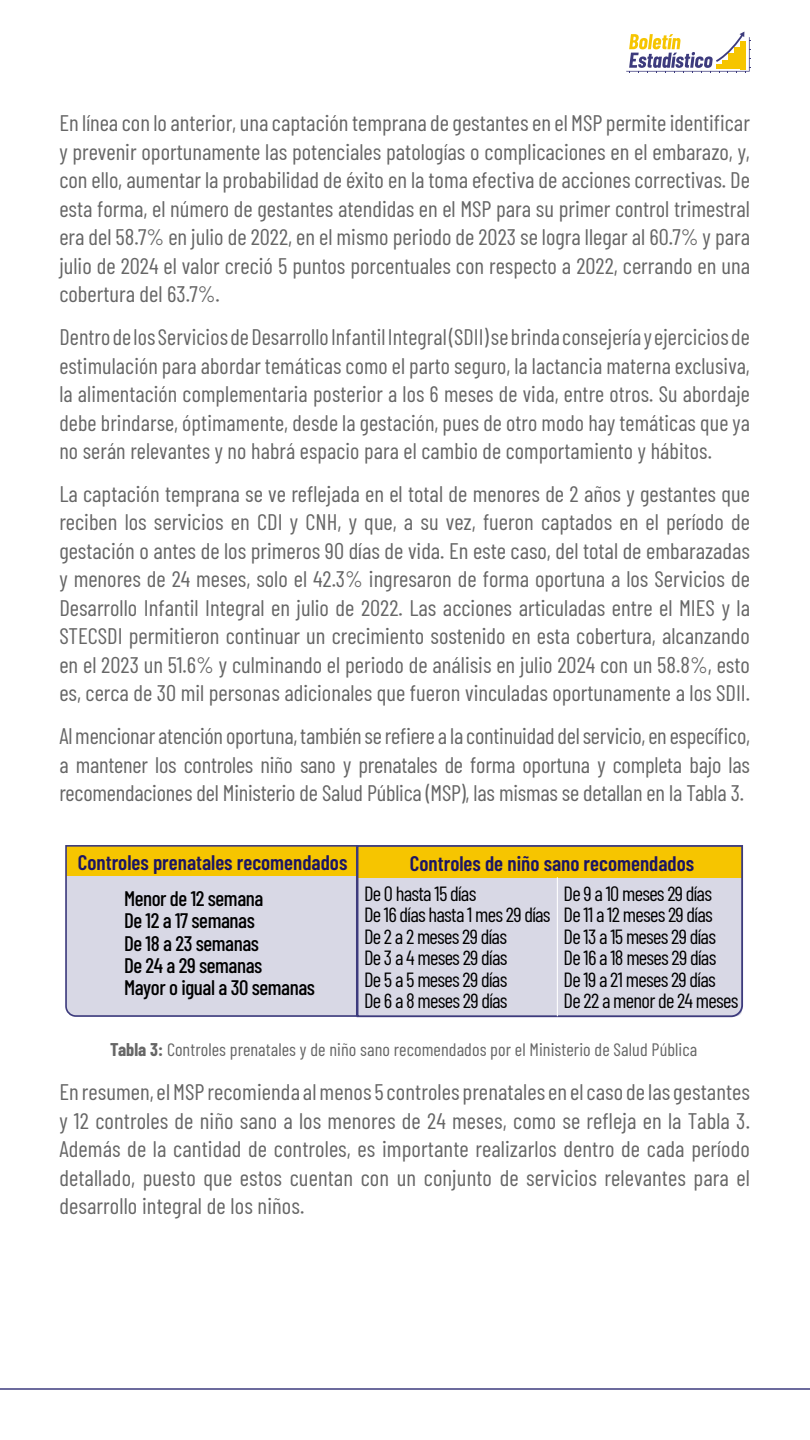
<style>
.page{position:relative;width:810px;height:1440px;background:#fff}
.page>*{position:absolute;margin:0;border:0;box-sizing:border-box;transform-origin:0 0}
.t1{font:22.5px/28.5px "Barlow Condensed";color:#666;text-align:justify}
.t2{font:500 21px/22.3px "Barlow Condensed";letter-spacing:-.02em;color:#000}
.t3{font:600 21px "Barlow Condensed";color:#1b1464}
.t4{font:20.55px/21.5px "Barlow Condensed";letter-spacing:-.035em;color:#000}
.t5{font:18px "Barlow Condensed";letter-spacing:.005em;color:#666}
.s1{font-weight:700}
</style>
<div class="page">
<hr style="left:0;top:1388px;width:810px;height:2px;background:#3d3b7d">
<svg style="left:626px;top:32px;width:125px;height:41px"></svg>
<svg style="left:65px;top:845px;width:291px;height:172px;background:#d9d0bb"></svg>
<svg style="left:356px;top:845px;width:387px;height:173px;background:#d8cfb8"></svg>
<hr style="left:557px;top:877px;width:1px;height:139px;background:#fff">
<p class="t1" style="left:59px;top:107px;width:692px">En línea con lo anterior, una captación temprana de gestantes en el MSP permite identificar y prevenir oportunamente las potenciales patologías o complicaciones en el embarazo, y, con ello, aumentar la probabilidad de éxito en la toma efectiva de acciones correctivas. De esta forma, el número de gestantes atendidas en el MSP para su primer control trimestral era del 58.7% en julio de 2022, en el mismo periodo de 2023 se logra llegar al 60.7% y para julio de 2024 el valor creció 5 puntos porcentuales con respecto a 2022, cerrando en una cobertura del 63.7%.</p>
<p class="t1" style="left:59px;top:321px;width:692px">Dentro de los Servicios de Desarrollo Infantil Integral (SDII) se brinda consejería y ejercicios de estimulación para abordar temáticas como el parto seguro, la lactancia materna exclusiva, la alimentación complementaria posterior a los 6 meses de vida, entre otros. Su abordaje debe brindarse, óptimamente, desde la gestación, pues de otro modo hay temáticas que ya no serán relevantes y no habrá espacio para el cambio de comportamiento y hábitos.</p>
<p class="t1" style="left:59px;top:478px;width:692px">La captación temprana se ve reflejada en el total de menores de 2 años y gestantes que reciben los servicios en CDI y CNH, y que, a su vez, fueron captados en el período de gestación o antes de los primeros 90 días de vida. En este caso, del total de embarazadas y menores de 24 meses, solo el 42.3% ingresaron de forma oportuna a los Servicios de Desarrollo Infantil Integral en julio de 2022. Las acciones articuladas entre el MIES y la STECSDI permitieron continuar un crecimiento sostenido en esta cobertura, alcanzando en el 2023 un 51.6% y culminando el periodo de análisis en julio 2024 con un 58.8%, esto es, cerca de 30 mil personas adicionales que fueron vinculadas oportunamente a los SDII.</p>
<p class="t1" style="left:59px;top:720px;width:692px">Al mencionar atención oportuna, también se refiere a la continuidad del servicio, en específico, a mantener los controles niño sano y prenatales de forma oportuna y completa bajo las recomendaciones del Ministerio de Salud Pública (MSP), las mismas se detallan en la Tabla 3.</p>
<p class="t3" style="left:78px;top:847px;width:271px">Controles prenatales recomendados</p>
<p class="t2" style="left:124px;top:886px;width:193px">Menor de 12 semana<br>De 12 a 17 semanas<br>De 18 a 23 semanas<br>De 24 a 29 semanas<br>Mayor o igual a 30 semanas</p>
<p class="t3" style="left:410px;top:849px;width:286px">Controles de niño sano recomendados</p>
<p class="t4" style="left:364px;top:881px;width:188px">De 0 hasta 15 días<br>De 16 días hasta 1 mes 29 días<br>De 2 a 2 meses 29 días<br>De 3 a 4 meses 29 días<br>De 5 a 5 meses 29 días<br>De 6 a 8 meses 29 días</p>
<p class="t4" style="left:564px;top:881px;width:176px">De 9 a 10 meses 29 días<br>De 11 a 12 meses 29 días<br>De 13 a 15 meses 29 días<br>De 16 a 18 meses 29 días<br>De 19 a 21 meses 29 días<br>De 22 a menor de 24 meses</p>
<p class="t5" style="left:110px;top:1037px;width:589px"><span class="s1">Tabla 3:</span> Controles prenatales y de niño sano recomendados por el Ministerio de Salud Pública</p>
<p class="t1" style="left:59px;top:1076px;width:692px">En resumen, el MSP recomienda al menos 5 controles prenatales en el caso de las gestantes y 12 controles de niño sano a los menores de 24 meses, como se refleja en la Tabla 3.<br>Además de la cantidad de controles, es importante realizarlos dentro de cada período detallado, puesto que estos cuentan con un conjunto de servicios relevantes para el desarrollo integral de los niños.</p>
</div>
